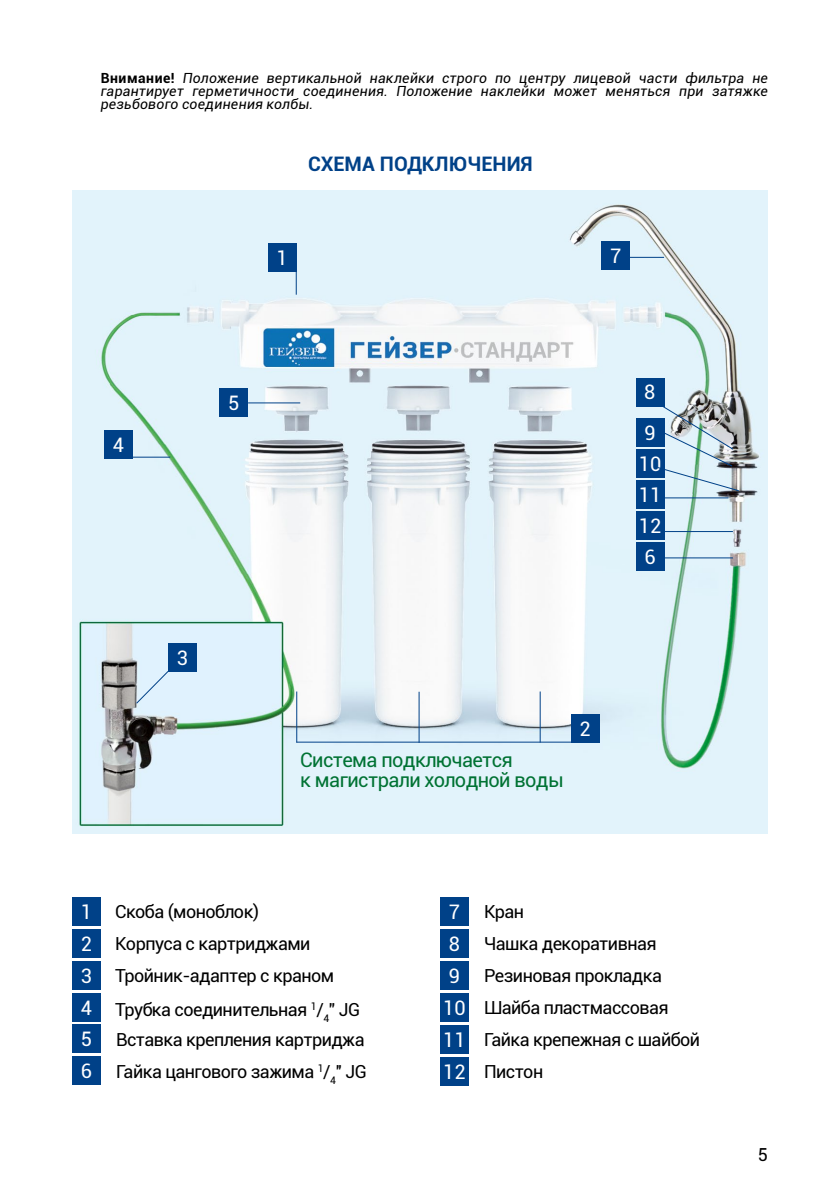
<style>
.page{position:relative;width:840px;height:1191px;background:#fff}
.page>*{position:absolute;margin:0;border:0;box-sizing:border-box;transform-origin:0 0}
.t1{font:20px/20px "Roboto";letter-spacing:-.03em;color:#007233}
.t2{font:700 20px "Roboto";color:#004188}
.t3{font:20px "Roboto";color:#fff}
.t4{font:18px/32px "Roboto";letter-spacing:-.03em;color:#000}
.t5{font:italic 14px/13px "Roboto";letter-spacing:.015em;color:#000;text-align:justify}
.s1{font-weight:700;font-style:normal}
.s2{font-size:20px;color:#fff}
</style>
<div class="page">
<img style="left:72px;top:190px;width:695px;height:643px">
<div style="left:440px;top:1057px;width:28px;height:28px;background:#004188"></div>
<div style="left:268px;top:244px;width:28px;height:28px;background:#004188"></div>
<div style="left:219px;top:389px;width:29px;height:28px;background:#004188"></div>
<div style="left:635px;top:542px;width:29px;height:28px;background:#004188"></div>
<div style="left:168px;top:643px;width:28px;height:28px;background:#004188"></div>
<div style="left:104px;top:431px;width:28px;height:28px;background:#004188"></div>
<div style="left:635px;top:378px;width:29px;height:29px;background:#004188"></div>
<div style="left:635px;top:449px;width:29px;height:28px;background:#004188"></div>
<div style="left:570px;top:714px;width:29px;height:29px;background:#004188"></div>
<div style="left:601px;top:241px;width:28px;height:29px;background:#004188"></div>
<div style="left:635px;top:480px;width:29px;height:28px;background:#004188"></div>
<hr style="left:296px;top:691px;width:1px;height:51px;background:#004188">
<hr style="left:296px;top:741px;width:276px;height:1px;background:#004188">
<hr style="left:418px;top:691px;width:1px;height:52px;background:#004188">
<hr style="left:539px;top:691px;width:1px;height:51px;background:#004188">
<div style="left:635px;top:418px;width:29px;height:29px;background:#004188"></div>
<div style="left:635px;top:511px;width:29px;height:29px;background:#004188"></div>
<div style="left:72px;top:897px;width:29px;height:28px;background:#004188"></div>
<div style="left:72px;top:929px;width:29px;height:28px;background:#004188"></div>
<div style="left:72px;top:961px;width:29px;height:28px;background:#004188"></div>
<div style="left:72px;top:993px;width:29px;height:28px;background:#004188"></div>
<div style="left:72px;top:1024px;width:29px;height:29px;background:#004188"></div>
<div style="left:440px;top:897px;width:28px;height:28px;background:#004188"></div>
<div style="left:440px;top:929px;width:28px;height:28px;background:#004188"></div>
<div style="left:440px;top:961px;width:28px;height:28px;background:#004188"></div>
<div style="left:440px;top:993px;width:28px;height:28px;background:#004188"></div>
<div style="left:440px;top:1025px;width:28px;height:28px;background:#004188"></div>
<div style="left:72px;top:1056px;width:29px;height:29px;background:#004188"></div>
<svg style="left:295px;top:272px;width:1px;height:23px"></svg>
<svg style="left:135px;top:670px;width:34px;height:34px"></svg>
<hr style="left:132px;top:456px;width:38px;height:1px;background:#004188">
<hr style="left:248px;top:402px;width:52px;height:1px;background:#004188">
<hr style="left:629px;top:257px;width:34px;height:1px;background:#004188">
<hr style="left:664px;top:531px;width:68px;height:1px;background:#004188">
<hr style="left:661px;top:497px;width:67px;height:1px;background:#004188">
<hr style="left:664px;top:557px;width:68px;height:1px;background:#004188">
<img style="left:653px;top:400px;width:86px;height:92px">
<p class="t5" style="left:101px;top:71px;width:668px"><span class="s1">Внимание!</span> Положение вертикальной наклейки строго по центру лицевой части фильтра не гарантирует герметичности соединения. Положение наклейки может меняться при затяжке резьбового соединения колбы.</p>
<p class="t3" style="left:113px;top:431px;width:13px">4</p>
<p class="t2" style="left:308px;top:150px;width:226px">СХЕМА ПОДКЛЮЧЕНИЯ</p>
<p class="t3" style="left:276px;top:244px;width:13px">1</p>
<p class="t3" style="left:609px;top:242px;width:13px">7</p>
<p class="t3" style="left:228px;top:389px;width:13px">5</p>
<p class="t3" style="left:177px;top:643px;width:13px">3</p>
<p class="t3" style="left:643px;top:377px;width:13px">8</p>
<p class="t3" style="left:644px;top:419px;width:13px">9</p>
<p class="t3" style="left:638px;top:449px;width:24px">10</p>
<p class="t3" style="left:638px;top:480px;width:24px">11</p>
<p class="t3" style="left:638px;top:512px;width:24px">12</p>
<p class="t3" style="left:644px;top:542px;width:13px">6</p>
<p class="t1" style="left:300px;top:749px;width:265px">Система подключается<br>к магистрали холодной воды</p>
<p class="t3" style="left:579px;top:715px;width:13px">2</p>
<p class="t4" style="left:81px;top:895px;width:255px"><span class="s2">1</span> Скоба (моноблок)<br><span class="s2">2</span> Корпуса с картриджами<br><span class="s2">3</span> Тройник-адаптер с краном</p>
<p class="t4" style="left:81px;top:994px;width:285px;line-height:29.8px"><span class="s2">4</span> Трубка соединительная <sup>1</sup>/<sub>4</sub>'' JG<br><span class="s2">5</span> Вставка крепления картриджа</p>
<p class="t4" style="left:81px;top:1054px;width:287px"><span class="s2">6</span> Гайка цангового зажима <sup>1</sup>/<sub>4</sub>'' JG</p>
<p class="t4" style="left:448px;top:895px;width:77px"><span class="s2">7</span> Кран</p>
<p class="t4" style="left:448px;top:927px;width:209px"><span class="s2">8</span> Чашка декоративная</p>
<p class="t4" style="left:448px;top:959px;width:214px"><span class="s2">9</span> Резиновая прокладка</p>
<p class="t4" style="left:443px;top:991px;width:227px"><span class="s2">10</span> Шайба пластмассовая</p>
<p class="t4" style="left:443px;top:1023px;width:258px"><span class="s2">11</span> Гайка крепежная с шайбой</p>
<p class="t4" style="left:443px;top:1055px;width:101px"><span class="s2">12</span> Пистон</p>
<p class="t4" style="left:757px;top:1137px;width:12px">5</p>
</div>
